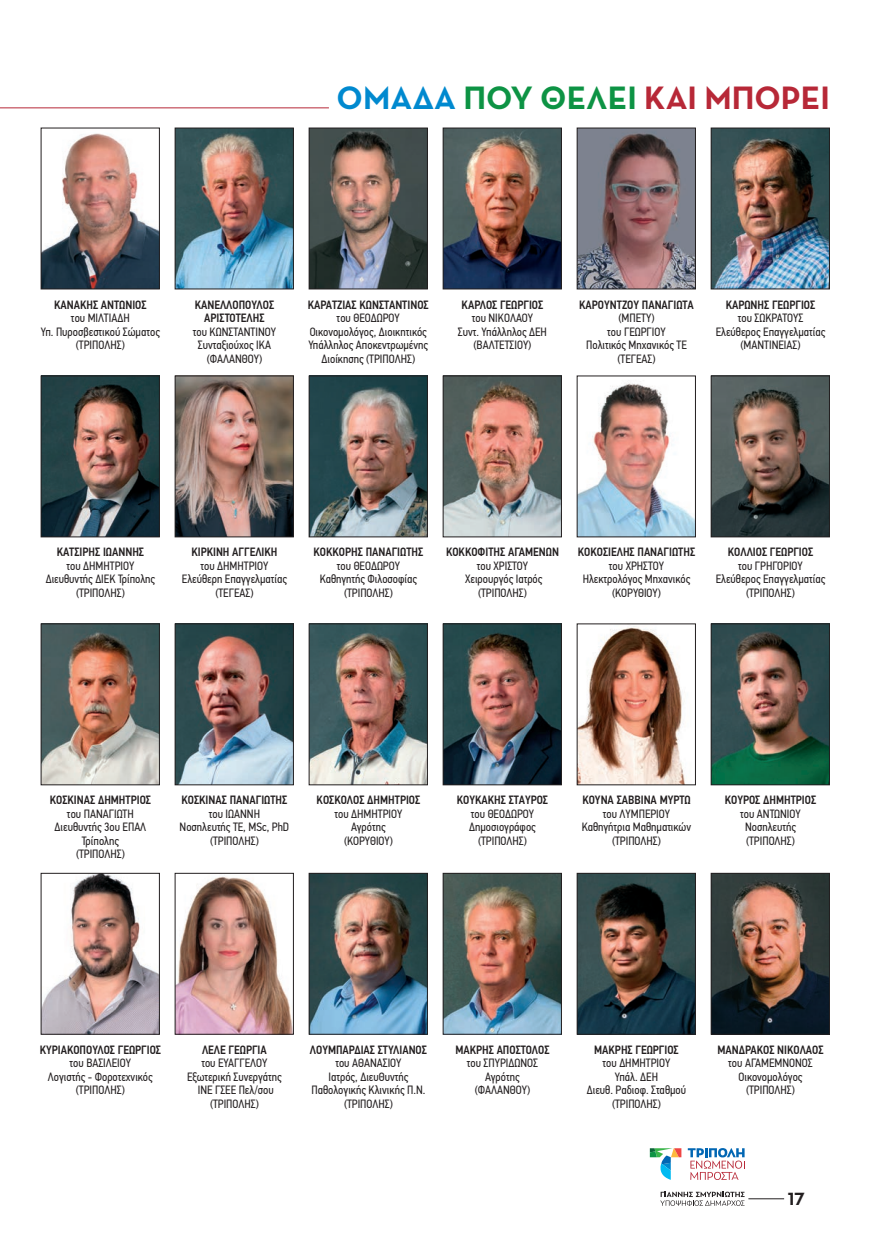
<style>
.page{position:relative;width:893px;height:1234px;background:#fff}
.page>*{position:absolute;margin:0;border:0;box-sizing:border-box;transform-origin:0 0}
.t1{font:700 33px "Neutraface Text";color:#b72837}
.t2{font:700 18px "Neutraface Text";color:#231f20}
.t3{font:12px/13.5px "PF Din Text Cond Pro";color:#231f20;text-align:center}
.t4{font:500 12px/13.5px "PF Din Text Cond Pro";color:#231f20;text-align:center}
.s1{color:#0089cf}
.s2{color:#0d9344}
</style>
<div class="page">
<svg style="left:688px;top:1148px;width:57px;height:31px"></svg>
<svg style="left:650px;top:1148px;width:31px;height:31px"></svg>
<svg style="left:660px;top:1191px;width:85px;height:14px"></svg>
<hr style="left:748px;top:1198px;width:36px;height:1px;background:#231f20">
<img style="left:43px;top:133px;width:115px;height:154px">
<div style="left:41px;top:128px;width:119px;height:161px;border:1px solid #231f20"></div>
<img style="left:177px;top:130px;width:115px;height:157px">
<div style="left:175px;top:128px;width:119px;height:161px;border:1px solid #231f20"></div>
<img style="left:311px;top:130px;width:115px;height:157px">
<div style="left:309px;top:128px;width:119px;height:161px;border:1px solid #231f20"></div>
<img style="left:445px;top:130px;width:115px;height:157px">
<div style="left:443px;top:128px;width:119px;height:161px;border:1px solid #231f20"></div>
<img style="left:579px;top:130px;width:115px;height:157px">
<div style="left:577px;top:128px;width:119px;height:161px;border:1px solid #231f20"></div>
<img style="left:713px;top:130px;width:115px;height:157px">
<div style="left:711px;top:128px;width:119px;height:161px;border:1px solid #231f20"></div>
<img style="left:43px;top:377px;width:115px;height:158px">
<div style="left:41px;top:375px;width:119px;height:162px;border:1px solid #231f20"></div>
<img style="left:177px;top:377px;width:115px;height:158px">
<div style="left:175px;top:375px;width:119px;height:162px;border:1px solid #231f20"></div>
<img style="left:311px;top:377px;width:115px;height:158px">
<div style="left:309px;top:375px;width:119px;height:162px;border:1px solid #231f20"></div>
<img style="left:445px;top:377px;width:115px;height:158px">
<div style="left:443px;top:375px;width:119px;height:162px;border:1px solid #231f20"></div>
<img style="left:579px;top:383px;width:115px;height:152px">
<img style="left:713px;top:377px;width:115px;height:158px">
<div style="left:711px;top:375px;width:119px;height:162px;border:1px solid #231f20"></div>
<img style="left:43px;top:625px;width:115px;height:158px">
<div style="left:41px;top:623px;width:119px;height:162px;border:1px solid #231f20"></div>
<img style="left:177px;top:625px;width:115px;height:158px">
<div style="left:175px;top:623px;width:119px;height:162px;border:1px solid #231f20"></div>
<img style="left:311px;top:625px;width:115px;height:158px">
<div style="left:309px;top:623px;width:119px;height:162px;border:1px solid #231f20"></div>
<img style="left:445px;top:625px;width:115px;height:158px">
<div style="left:443px;top:623px;width:119px;height:162px;border:1px solid #231f20"></div>
<img style="left:579px;top:626px;width:106px;height:157px">
<div style="left:577px;top:623px;width:119px;height:162px;border:1px solid #231f20"></div>
<img style="left:713px;top:625px;width:115px;height:158px">
<div style="left:711px;top:623px;width:119px;height:162px;border:1px solid #231f20"></div>
<img style="left:43px;top:874px;width:115px;height:158px">
<div style="left:41px;top:872px;width:119px;height:162px;border:1px solid #231f20"></div>
<img style="left:177px;top:876px;width:115px;height:156px">
<div style="left:175px;top:872px;width:119px;height:162px;border:1px solid #231f20"></div>
<img style="left:311px;top:874px;width:115px;height:158px">
<div style="left:309px;top:872px;width:119px;height:162px;border:1px solid #231f20"></div>
<img style="left:445px;top:874px;width:115px;height:158px">
<div style="left:443px;top:872px;width:119px;height:162px;border:1px solid #231f20"></div>
<img style="left:579px;top:874px;width:115px;height:158px">
<div style="left:577px;top:872px;width:119px;height:162px;border:1px solid #231f20"></div>
<img style="left:713px;top:874px;width:115px;height:158px">
<div style="left:711px;top:872px;width:119px;height:162px;border:1px solid #231f20"></div>
<hr style="left:0;top:107px;width:329px;height:1px;background:#b72837">
<h1 class="t1" style="left:337px;top:70px;width:490px"><span class="s1">ΟΜΆΔΑ</span> <span class="s2">ΠΟΥ ΘΈΛΕΙ</span> ΚΑΙ ΜΠΟΡΕΊ</h1>
<p class="t4" style="left:54px;top:298px;width:94px">ΚΑΝΑΚΗΣ ΑΝΤΩΝΙΟΣ</p>
<p class="t3" style="left:41px;top:311px;width:121px">του ΜΙΛΤΙΑΔΗ<br>Υπ. Πυροσβεστικού Σώματος (ΤΡΙΠΟΛΗΣ)</p>
<p class="t4" style="left:195px;top:298px;width:81px">ΚΑΝΕΛΛΟΠΟΥΛΟΣ<br>ΑΡΙΣΤΟΤΕΛΗΣ</p>
<p class="t3" style="left:193px;top:324px;width:85px">του ΚΩΝΣΤΑΝΤΙΝΟΥ<br>Συνταξιούχος ΙΚΑ (ΦΑΛΑΝΘΟΥ)</p>
<p class="t4" style="left:308px;top:298px;width:122px">ΚΑΡΑΤΖΙΑΣ ΚΩΝΣΤΑΝΤΙΝΟΣ</p>
<p class="t3" style="left:308px;top:311px;width:121px">του ΘΕΟΔΩΡΟΥ<br>Οικονομολόγος, Διοικητικός<br>Υπάλληλος Αποκεντρωμένης<br>Διοίκησης (ΤΡΙΠΟΛΗΣ)</p>
<p class="t4" style="left:462px;top:298px;width:83px">ΚΑΡΛΟΣ ΓΕΩΡΓΙΟΣ</p>
<p class="t3" style="left:458px;top:311px;width:90px">του ΝΙΚΟΛΑΟΥ<br>Συντ. Υπάλληλος ΔΕΗ (ΒΑΛΤΕΤΣΙΟΥ)</p>
<p class="t4" style="left:579px;top:298px;width:116px">ΚΑΡΟΥΝΤΖΟΥ ΠΑΝΑΓΙΩΤΑ</p>
<p class="t3" style="left:586px;top:311px;width:102px">(ΜΠΕΤΥ)<br>του ΓΕΩΡΓΙΟΥ<br>Πολιτικός Μηχανικός ΤΕ (ΤΕΓΕΑΣ)</p>
<p class="t4" style="left:726px;top:298px;width:91px">ΚΑΡΩΝΗΣ ΓΕΩΡΓΙΟΣ</p>
<p class="t3" style="left:716px;top:311px;width:111px">του ΣΩΚΡΑΤΟΥΣ<br>Ελεύθερος Επαγγελματίας (ΜΑΝΤΙΝΕΙΑΣ)</p>
<p class="t4" style="left:57px;top:545px;width:89px">ΚΑΤΣΙΡΗΣ ΙΩΑΝΝΗΣ</p>
<p class="t3" style="left:46px;top:559px;width:111px">του ΔΗΜΗΤΡΙΟΥ<br>Διευθυντής ΔΙΕΚ Τρίπολης (ΤΡΙΠΟΛΗΣ)</p>
<p class="t4" style="left:191px;top:545px;width:88px">ΚΙΡΚΙΝΗ ΑΓΓΕΛΙΚΗ</p>
<p class="t3" style="left:182px;top:559px;width:107px">του ΔΗΜΗΤΡΙΟΥ<br>Ελεύθερη Επαγγελματίας (ΤΕΓΕΑΣ)</p>
<p class="t4" style="left:314px;top:545px;width:111px">ΚΟΚΚΟΡΗΣ ΠΑΝΑΓΙΩΤΗΣ</p>
<p class="t3" style="left:320px;top:559px;width:99px">του ΘΕΟΔΩΡΟΥ<br>Καθηγητής Φιλοσοφίας (ΤΡΙΠΟΛΗΣ)</p>
<p class="t4" style="left:446px;top:545px;width:114px">ΚΟΚΚΟΦΙΤΗΣ ΑΓΑΜΕΝΩΝ</p>
<p class="t3" style="left:465px;top:559px;width:79px">του ΧΡΙΣΤΟΥ<br>Χειρουργός Ιατρός (ΤΡΙΠΟΛΗΣ)</p>
<p class="t4" style="left:578px;top:545px;width:119px">ΚΟΚΟΣΙΕΛΗΣ ΠΑΝΑΓΙΩΤΗΣ</p>
<p class="t3" style="left:583px;top:559px;width:109px">του ΧΡΗΣΤΟΥ<br>Ηλεκτρολόγος Μηχανικός (ΚΟΡΥΘΙΟΥ)</p>
<p class="t4" style="left:728px;top:545px;width:87px">ΚΟΛΛΙΟΣ ΓΕΩΡΓΙΟΣ</p>
<p class="t3" style="left:716px;top:559px;width:111px">του ΓΡΗΓΟΡΙΟΥ<br>Ελεύθερος Επαγγελματίας (ΤΡΙΠΟΛΗΣ)</p>
<p class="t4" style="left:50px;top:793px;width:103px">ΚΟΣΚΙΝΑΣ ΔΗΜΗΤΡΙΟΣ</p>
<p class="t3" style="left:55px;top:806px;width:93px">του ΠΑΝΑΓΙΩΤΗ<br>Διευθυντής 3ου ΕΠΑΛ<br>Τρίπολης<br>(ΤΡΙΠΟΛΗΣ)</p>
<p class="t4" style="left:181px;top:793px;width:107px">ΚΟΣΚΙΝΑΣ ΠΑΝΑΓΙΩΤΗΣ</p>
<p class="t3" style="left:180px;top:806px;width:111px">του ΙΩΑΝΝΗ<br>Nοσηλευτής TE, MSc, PhD (ΤΡΙΠΟΛΗΣ)</p>
<p class="t4" style="left:317px;top:793px;width:105px">ΚΟΣΚΟΛΟΣ ΔΗΜΗΤΡΙΟΣ</p>
<p class="t3" style="left:334px;top:806px;width:69px">του ΔΗΜΗΤΡΙΟΥ<br>Αγρότης (ΚΟΡΥΘΙΟΥ)</p>
<p class="t4" style="left:457px;top:793px;width:93px">ΚΟΥΚΑΚΗΣ ΣΤΑΥΡΟΣ</p>
<p class="t3" style="left:469px;top:806px;width:68px">του ΘΕΟΔΩΡΟΥ<br>Δημοσιογράφος (ΤΡΙΠΟΛΗΣ)</p>
<p class="t4" style="left:582px;top:793px;width:110px">ΚΟΥΝΑ ΣΑΒΒΙΝΑ ΜΥΡΤΩ</p>
<p class="t3" style="left:582px;top:806px;width:111px">του ΛΥΜΠΕΡΙΟΥ<br>Καθηγήτρια Μαθηματικών (ΤΡΙΠΟΛΗΣ)</p>
<p class="t4" style="left:725px;top:793px;width:93px">ΚΟΥΡΟΣ ΔΗΜΗΤΡΙΟΣ</p>
<p class="t3" style="left:740px;top:806px;width:62px">του ΑΝΤΩΝΙΟΥ<br>Νοσηλευτής (ΤΡΙΠΟΛΗΣ)</p>
<p class="t4" style="left:40px;top:1042px;width:123px">ΚΥΡΙΑΚΟΠΟΥΛΟΣ ΓΕΩΡΓΙΟΣ</p>
<p class="t3" style="left:48px;top:1056px;width:106px">του ΒΑΣΙΛΕΙΟΥ<br>Λογιστής - Φοροτεχνικός (ΤΡΙΠΟΛΗΣ)</p>
<p class="t4" style="left:202px;top:1042px;width:66px">ΛΕΛΕ ΓΕΩΡΓΙΑ</p>
<p class="t3" style="left:187px;top:1056px;width:96px">του ΕΥΑΓΓΕΛΟΥ<br>Εξωτερική Συνεργάτης<br>ΙΝΕ ΓΣΕΕ Πελ/σου (ΤΡΙΠΟΛΗΣ)</p>
<p class="t4" style="left:310px;top:1042px;width:119px">ΛΟΥΜΠΑΡΔΙΑΣ ΣΤΥΛΙΑΝΟΣ</p>
<p class="t3" style="left:311px;top:1056px;width:115px">του ΑΘΑΝΑΣΙΟΥ<br>Ιατρός, ΔιευΘυντής<br>Παθολογικής Κλινικής Π.Ν. (ΤΡΙΠΟΛΗΣ)</p>
<p class="t4" style="left:455px;top:1042px;width:96px">ΜΑΚΡΗΣ ΑΠΟΣΤΟΛΟΣ</p>
<p class="t3" style="left:467px;top:1056px;width:73px">του ΣΠΥΡΙΔΩΝΟΣ<br>Αγρότης (ΦΑΛΑΝΘΟΥ)</p>
<p class="t4" style="left:594px;top:1042px;width:86px">ΜΑΚΡΗΣ ΓΕΩΡΓΙΟΣ</p>
<p class="t3" style="left:587px;top:1056px;width:101px">του ΔΗΜΗΤΡΙΟΥ<br>Υπάλ. ΔΕΗ<br>Διευθ. Ραδιοφ. Σταθμού (ΤΡΙΠΟΛΗΣ)</p>
<p class="t4" style="left:717px;top:1042px;width:108px">ΜΑΝΔΡΑΚΟΣ ΝΙΚΟΛΑΟΣ</p>
<p class="t3" style="left:728px;top:1056px;width:86px">του ΑΓΑΜΕΜΝΟΝΟΣ<br>Οικονομολόγος (ΤΡΙΠΟΛΗΣ)</p>
<h2 class="t2" style="left:788px;top:1183px;width:18px">17</h2>
</div>
